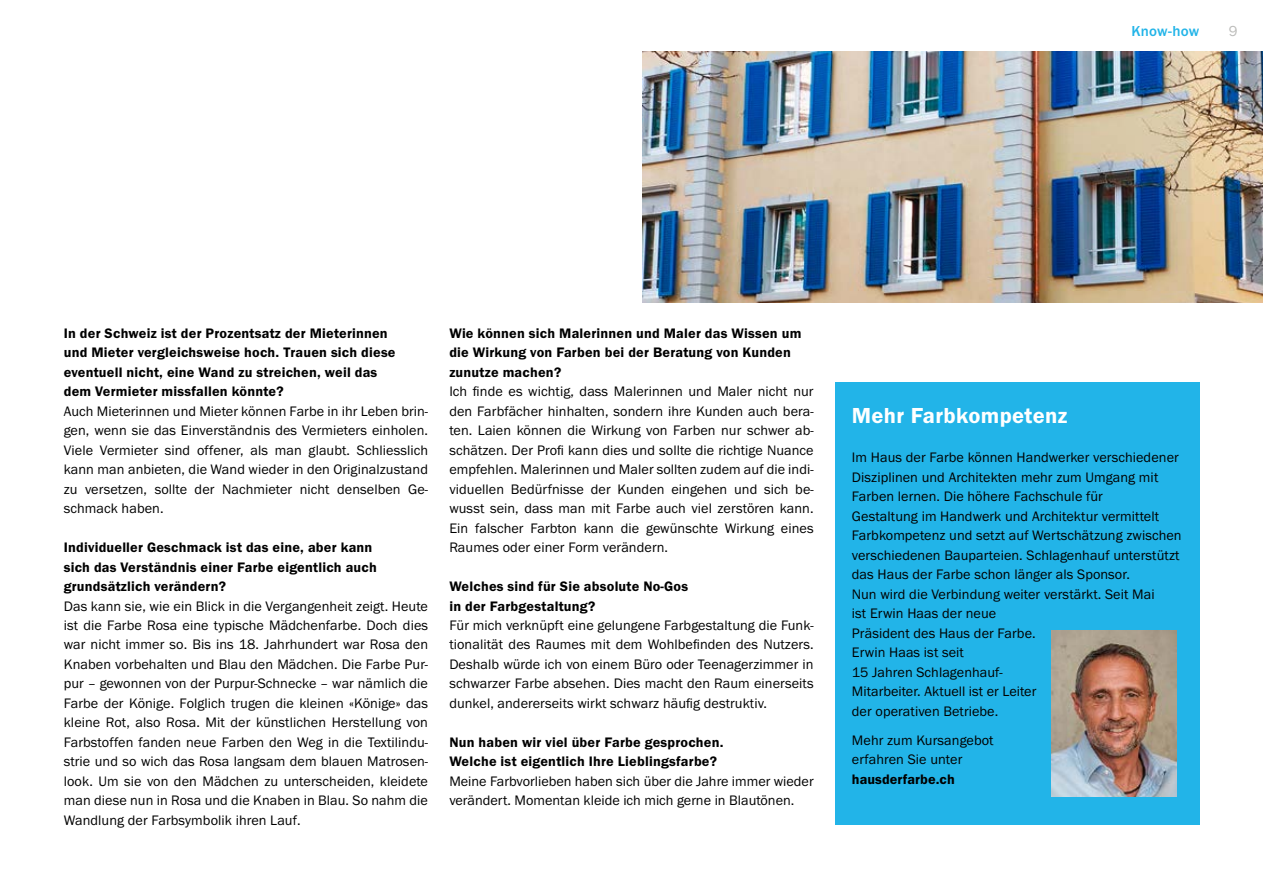
<style>
.page{position:relative;width:1263px;height:893px;background:#fff}
.page>*{position:absolute;margin:0;border:0;box-sizing:border-box;transform-origin:0 0}
.t1{font:600 22.5px "Franklin Gothic Itc T";letter-spacing:.015em;color:#fff}
.t2{font:500 15px "Franklin Gothic Itc T";letter-spacing:.01em;color:#22b4e8}
.t3{font:15px "Franklin Gothic Itc T";color:#bcbcba}
.t4{font:14.25px/19.5px "Franklin Gothic Itc T";letter-spacing:.005em;color:#000;text-align:justify}
.t5{font:600 14.25px/19.5px "Franklin Gothic Itc T";letter-spacing:.015em;color:#000}
</style>
<div class="page">
<div style="left:835px;top:383px;width:364px;height:442px;background:#22b4e8"></div>
<img style="left:1052px;top:630px;width:124px;height:167px">
<img style="left:642px;top:51px;width:621px;height:252px">
<p class="t2" style="left:1131px;top:22px;width:69px">Know-how</p>
<p class="t3" style="left:1229px;top:22px;width:10px">9</p>
<p class="t5" style="left:64px;top:323px;width:333px">In der Schweiz ist der Prozentsatz der Mieterinnen und Mieter vergleichsweise hoch. Trauen sich diese eventuell nicht, eine Wand zu streichen, weil das dem Vermieter missfallen könnte?</p>
<p class="t4" style="left:64px;top:401px;width:366px">Auch Mieterinnen und Mieter können Farbe in ihr Leben brin&shy;gen, wenn sie das Einverständnis des Vermieters einholen.<br>Viele Vermieter sind offener, als man glaubt. Schliesslich kann man anbieten, die Wand wieder in den Originalzustand zu versetzen, sollte der Nachmieter nicht denselben Ge&shy;schmack haben.</p>
<p class="t5" style="left:64px;top:537px;width:315px">Individueller Geschmack ist das eine, aber kann sich das Verständnis einer Farbe eigentlich auch grundsätzlich verändern?</p>
<p class="t4" style="left:64px;top:596px;width:366px">Das kann sie, wie ein Blick in die Vergangenheit zeigt. Heute ist die Farbe Rosa eine typische Mädchenfarbe. Doch dies war nicht immer so. Bis ins 18. Jahrhundert war Rosa den Knaben vorbehalten und Blau den Mädchen. Die Farbe Pur&shy;pur – gewonnen von der Purpur-Schnecke – war nämlich die Farbe der Könige. Folglich trugen die kleinen «Könige» das kleine Rot, also Rosa. Mit der künstlichen Herstellung von Farbstoffen fanden neue Farben den Weg in die Textilindu&shy;strie und so wich das Rosa langsam dem blauen Matrosen&shy;look. Um sie von den Mädchen zu unterscheiden, kleidete man diese nun in Rosa und die Knaben in Blau. So nahm die Wandlung der Farbsymbolik ihren Lauf.</p>
<p class="t5" style="left:449px;top:323px;width:354px">Wie können sich Malerinnen und Maler das Wissen um die Wirkung von Farben bei der Beratung von Kunden zunutze machen?</p>
<p class="t4" style="left:449px;top:381px;width:366px">Ich finde es wichtig, dass Malerinnen und Maler nicht nur den Farbfächer hinhalten, sondern ihre Kunden auch bera&shy;ten. Laien können die Wirkung von Farben nur schwer ab&shy;schätzen. Der Profi kann dies und sollte die richtige Nuance empfehlen. Malerinnen und Maler sollten zudem auf die indi&shy;viduellen Bedürfnisse der Kunden eingehen und sich be&shy;wusst sein, dass man mit Farbe auch viel zerstören kann.<br>Ein falscher Farbton kann die gewünschte Wirkung eines Raumes oder einer Form verändern.</p>
<p class="t5" style="left:449px;top:576px;width:240px">Welches sind für Sie absolute No-Gos in der Farbgestaltung?</p>
<p class="t4" style="left:449px;top:615px;width:366px">Für mich verknüpft eine gelungene Farbgestaltung die Funk&shy;tionalität des Raumes mit dem Wohlbefinden des Nutzers.<br>Deshalb würde ich von einem Büro oder Teenagerzimmer in schwarzer Farbe absehen. Dies macht den Raum einerseits dunkel, andererseits wirkt schwarz häufig destruktiv.</p>
<p class="t5" style="left:449px;top:732px;width:276px">Nun haben wir viel über Farbe gesprochen.<br>Welche ist eigentlich Ihre Lieblingsfarbe?</p>
<p class="t4" style="left:449px;top:771px;width:366px">Meine Farbvorlieben haben sich über die Jahre immer wieder verändert. Momentan kleide ich mich gerne in Blautönen.</p>
<h1 class="t1" style="left:852px;top:403px;width:217px">Mehr Farbkompetenz</h1>
<p class="t4" style="left:852px;top:447px;width:331px;text-align:left">Im Haus der Farbe können Handwerker verschiedener Disziplinen und Architekten mehr zum Umgang mit Farben lernen. Die höhere Fachschule für<br>Gestaltung im Handwerk und Architektur vermittelt Farbkompetenz und setzt auf Wertschätzung zwischen verschiedenen Bauparteien. Schlagenhauf unterstützt das Haus der Farbe schon länger als Sponsor.<br>Nun wird die Verbindung weiter verstärkt. Seit Mai<br>ist Erwin Haas der neue<br>Präsident des Haus der Farbe.<br>Erwin Haas ist seit<br>15 Jahren Schlagenhauf-<br>Mitarbeiter. Aktuell ist er Leiter<br>der operativen Betriebe.</p>
<p class="t4" style="left:852px;top:730px;width:143px">Mehr zum Kursangebot erfahren Sie unter</p>
<p class="t5" style="left:852px;top:769px;width:104px">hausderfarbe.ch</p>
</div>
